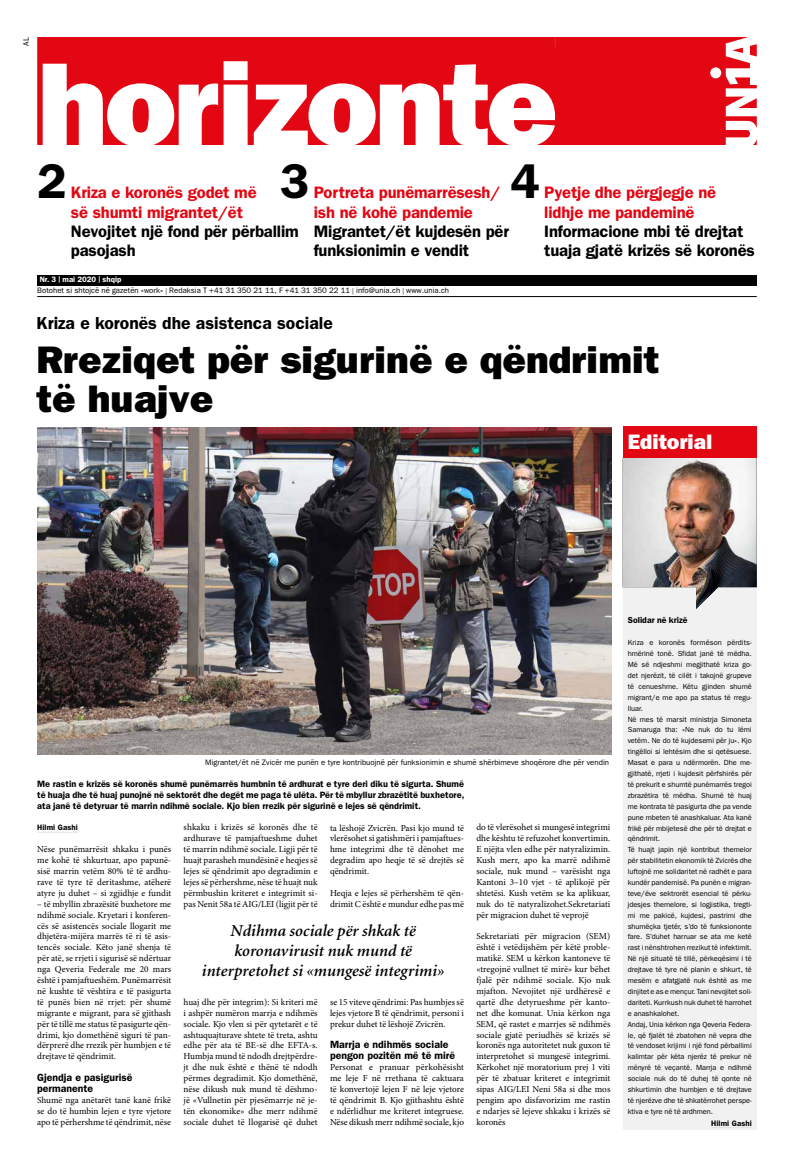
<style>
.page{position:relative;width:794px;height:1166px;background:#fff}
.page>*{position:absolute;margin:0;border:0;box-sizing:border-box;transform-origin:0 0}
.t1{font:49px "Franklin Gothic LT Pro Dm";color:#000}
.t2{font:800 38.5px/39.4px "Franklin Gothic LT Pro";color:#000}
.t3{font:800 21px "Franklin Gothic LT Pro";color:#fff}
.t4{font:17.5px "Franklin Gothic LT Pro Dm";color:#000}
.t5{font:16.62px/19.2px "Franklin Gothic LT Pro Dm";letter-spacing:-.01em;color:#000}
.t6{font:16.62px/19.2px "Franklin Gothic LT Pro Dm";letter-spacing:-.01em;color:#e30613}
.t7{font:italic 600 16.62px/19.9px "Minion";color:#000;text-align:center}
.t8{font:10.5px/10.5px "Franklin Gothic LT Pro Dm";color:#000}
.t9{font:9.19px/10.9px "Minion Pro";color:#000;text-align:justify}
.t10{font:9.19px/10.9px "Franklin Gothic LT Pro Dm";color:#000;text-align:justify}
.t11{font:8.75px "Franklin Gothic LT Pro Dm";color:#000}
.t12{font:7.88px "Franklin Gothic LT Pro";color:#000}
.t13{font:7.88px "Franklin Gothic LT Pro Dm";letter-spacing:.01em;color:#000}
.t14{font:7.88px "Franklin Gothic LT Pro Dm";color:#fff}
.t15{font:7.44px/10.9px "Franklin Gothic LT Pro";letter-spacing:-.005em;color:#000}
.s1{font-size:6.56px}
</style>
<div class="page">
<svg style="left:37px;top:37px;width:719px;height:107px;fill:#e30613"></svg>
<svg style="left:752px;top:139px;width:4px;height:5px"></svg>
<svg style="left:750px;top:44px;width:6px;height:12px"></svg>
<svg style="left:732px;top:48px;width:11px;height:5px"></svg>
<svg style="left:514px;top:98px;width:17px;height:10px"></svg>
<svg style="left:133px;top:98px;width:16px;height:35px"></svg>
<svg style="left:334px;top:98px;width:16px;height:35px"></svg>
<hr style="left:37px;top:296px;width:719px;height:1px;background:#000">
<div style="left:37px;top:275px;width:719px;height:11px;background:#000"></div>
<div style="left:623px;top:558px;width:133px;height:572px;background:#f1f1f1"></div>
<hr style="left:711px;top:1127px;width:41px;height:1px;background:#e3e3e3">
<hr style="left:37px;top:832px;width:41px;height:1px;background:#e3e3e3">
<img style="left:623px;top:458px;width:133px;height:151px">
<div style="left:622px;top:427px;width:134px;height:31px;background:#e30613"></div>
<img style="left:37px;top:427px;width:574px;height:327px">
<p class="t12" style="left:22px;top:46px;width:10px;rotate:-90deg">AL</p>
<h1 class="t1" style="left:280px;top:153px;width:31px">3</h1>
<h1 class="t1" style="left:37px;top:153px;width:31px">2</h1>
<h1 class="t1" style="left:510px;top:153px;width:31px">4</h1>
<h3 class="t6" style="left:314px;top:183px;width:188px">Portreta punëmarrësesh/ ish në kohë pandemie</h3>
<h3 class="t5" style="left:314px;top:222px;width:197px">Migrantet/ët kujdesën për funksionimin e vendit</h3>
<h3 class="t6" style="left:71px;top:183px;width:187px">Kriza e koronës godet më së shumti migrantet/ët</h3>
<h3 class="t5" style="left:71px;top:222px;width:229px">Nevojitet një fond për përballim pasojash</h3>
<h3 class="t6" style="left:544px;top:183px;width:173px">Pyetje dhe përgjegje në lidhje me pandeminë</h3>
<h3 class="t5" style="left:544px;top:222px;width:212px">Informacione mbi të drejtat tuaja gjatë krizës së koronës</h3>
<p class="t14" style="left:40px;top:275px;width:83px">Nr. 3 <span class="s1">|</span> mai 2020 <span class="s1">|</span> shqip</p>
<p class="t12" style="left:37px;top:286px;width:413px">Botohet si shtojcë në gazetën «work» <span class="s1">|</span> Redaksia T +41 31 350 21 11, F +41 31 350 22 11 <span class="s1">|</span> info@unia.ch <span class="s1">|</span> www.unia.ch</p>
<h3 class="t4" style="left:37px;top:313px;width:298px">Kriza e koronës dhe asistenca sociale</h3>
<h2 class="t2" style="left:37px;top:340px;width:624px">Rreziqet për sigurinë e qëndrimit të huajve</h2>
<h3 class="t3" style="left:627px;top:430px;width:86px">Editorial</h3>
<p class="t12" style="left:205px;top:758px;width:405px">Migrantet/ët në Zvicër me punën e tyre kontribuojnë për funksionimin e shumë shërbimeve shoqërore dhe për vendin</p>
<p class="t10" style="left:37px;top:778px;width:429px">Me rastin e krizës së koronës shumë punëmarrës humbnin të ardhurat e tyre deri diku të sigurta. Shumë të huaja dhe të huaj punojnë në sektorët dhe degët me paga të ulëta. Për të mbyllur zbrazëtitë buxhetore, ata janë të detyruar të marrin ndihmë sociale. Kjo bien rrezik për sigurinë e lejes së qëndrimit.</p>
<p class="t13" style="left:37px;top:823px;width:42px">Hilmi Gashi</p>
<p class="t9" style="left:37px;top:844px;width:135px">Nëse punëmarrësit shkaku i punës me kohë të shkurtuar, apo papunë&shy;sisë marrin vetëm 80% të të ardhu&shy;rave të tyre të deritashme, atëherë atyre ju duhet – si zgjidhje e fundit</p>
<p class="t9" style="left:37px;top:898px;width:135px">– të mbyllin zbrazësitë buxhetore me ndihmë sociale. Kryetari i konferen&shy;cës së asistencës sociale llogarit me dhjetëra-mijëra marrës të ri të asis&shy;tencës sociale. Këto janë shenja të për atë, se rrjeti i sigurisë së ndërtuar nga Qeveria Federale me 20 mars është i pamjaftueshëm. Punëmarrësit në kushte të vështira e të pasigurta të punës bien në rrjet: për shumë migrante e migrant, para së gjithash për të tillë me status të pasigurte qën&shy;drimi, kjo domethënë siguri të pan&shy;dërprerë dhe rrezik për humbjen e të drejtave të qëndrimit.</p>
<p class="t8" style="left:37px;top:1072px;width:97px">Gjendja e pasigurisë permanente</p>
<p class="t9" style="left:37px;top:1094px;width:135px">Shumë nga anëtarët tanë kanë frikë se do të humbin lejen e tyre vjetore apo të përhershme të qëndrimit, nëse</p>
<p class="t9" style="left:184px;top:822px;width:135px">shkaku i krizës së koronës dhe të ardhurave të pamjaftueshme duhet të marrin ndihmë sociale. Ligji për të huajt parasheh mundësinë e heqjes së lejes së qëndrimit apo degradimin e lejes së përhershme, nëse të huajt nuk përmbushin kriteret e integrimit si&shy;pas Nenit 58a të AIG/LEI (ligjit për të</p>
<p class="t9" style="left:330px;top:822px;width:135px">ta lëshojë Zvicrën. Pasi kjo mund të vlerësohet si gatishmëri i pamjaftues&shy;hme integrimi dhe të dënohet me degradim apo heqje të së drejtës së qëndrimit.</p>
<p class="t9" style="left:330px;top:887px;width:135px">Heqja e lejes së përhershëm të qën&shy;drimit C është e mundur edhe pas më</p>
<h3 class="t7" style="left:201px;top:921px;width:244px">Ndihma sociale për shkak të koronavirusit nuk mund të interpretohet si «mungesë integrimi»</h3>
<p class="t9" style="left:184px;top:996px;width:135px">huaj dhe për integrim): Si kriteri më i ashpër numëron marrja e ndihmës sociale. Kjo vlen si për qytetarët e të ashtuquajturave shtete të treta, ashtu edhe për ata të BE-së dhe EFTA-s.<br>Humbja mund të ndodh drejtpërdre&shy;jt dhe nuk është e thënë të ndodh përmes degradimit. Kjo domethënë, nëse dikush nuk mund të dëshmo&shy;jë «Vullnetin për pjesëmarrje në je&shy;tën ekonomike» dhe merr ndihmë sociale duhet të llogarisë që duhet</p>
<p class="t9" style="left:330px;top:996px;width:135px">se 15 viteve qëndrimi: Pas humbjes së lejes vjetore B të qëndrimit, personi i prekur duhet të lëshojë Zvicrën.</p>
<p class="t8" style="left:330px;top:1039px;width:127px">Marrja e ndihmës sociale pengon pozitën më të mirë</p>
<p class="t9" style="left:330px;top:1062px;width:135px">Personat e pranuar përkohësisht me leje F në rrethana të caktuara të konvertojë lejen F në leje vjetore të qëndrimit B. Kjo gjithashtu është e ndërlidhur me kriteret integruese.<br>Nëse dikush merr ndihmë sociale, kjo</p>
<p class="t9" style="left:476px;top:822px;width:135px">do të vlerësohet si mungesë integrimi dhe kështu të refuzohet konvertimin.<br>E njëjta vlen edhe për natyralizimin.<br>Kush merr, apo ka marrë ndihmë sociale, nuk mund – varësisht nga Kantoni 3–10 vjet - të aplikojë për shtetësi. Kush vetëm se ka aplikuar, nuk do të natyralizohet.Sekretariati për migracion duhet të veprojë</p>
<p class="t9" style="left:476px;top:931px;width:135px">Sekretariati për migracion (SEM) është i vetëdijshëm për këtë proble&shy;matikë. SEM u kërkon kantoneve të «tregojnë vullnet të mirë» kur bëhet fjalë për ndihmë sociale. Kjo nuk mjafton. Nevojitet një urdhëresë e qartë dhe detyrueshme për kanto&shy;net dhe komunat. Unia kërkon nga SEM, që rastet e marrjes së ndihmës sociale gjatë periudhës së krizës së koronës nga autoritetet nuk guxon të interpretohet si mungesë integrimi.<br>Kërkohet një moratorium prej 1 viti për të zbatuar kriteret e integrimit sipas AIG/LEI Neni 58a si dhe mos pengim apo disfavorizim me rastin e ndarjes së lejeve shkaku i krizës së koronës</p>
<p class="t11" style="left:628px;top:615px;width:61px">Solidar në krizë</p>
<p class="t15" style="left:628px;top:637px;width:126px">Kriza e koronës formëson përdits&shy;hmërinë tonë. Sfidat janë të mëdha.<br>Më së ndjeshmi megjithatë kriza go&shy;det njerëzit, të cilët i takojnë grupeve të cenueshme. Këtu gjinden shumë migrant/e me apo pa status të rregu&shy;lluar.<br>Në mes të marsit ministrja Simoneta Samaruga tha: «Ne nuk do tu lëmi vetëm. Ne do të kujdesemi për ju». Kjo tingëlloi si lehtësim dhe si qetësuese.<br>Masat e para u ndërmorën. Dhe me&shy;gjithatë, rrjeti i kujdesit përfshirës për të prekurit e shumtë punëmarrës tregoi zbrazëtira të mëdha. Shumë të huaj me kontrata të pasigurta dhe pa vende pune mbeten të anashkaluar. Ata kanë frikë për mbijetesë dhe për të drejtat e qëndrimit.<br>Të huajt japin një kontribut themelor për stabilitetin ekonomik të Zvicrës dhe luftojnë me solidaritet në radhët e para kundër pandemisë. Pa punën e migran&shy;teve/ëve sektrorët esencial të përku&shy;jdesjes themelore, si logjistika, tregti&shy;mi me pakicë, kujdesi, pastrimi dhe shumëçka tjetër, s’do të funksiononte fare. S’duhet harruar se ata me ketë rast i nënshtrohen rrezikut të infektimit.<br>Në një situatë të tillë, përkeqësimi i të drejtave të tyre në planin e shkurt, të mesëm e afatgjatë nuk është as me dinjitet e as e mençur. Tani nevojitet soli&shy;dariteti. Kurrkush nuk duhet të harrohet e anashkalohet.<br>Andaj, Unia kërkon nga Qeveria Federa&shy;le, që fjalët të zbatohen në vepra dhe të vendoset krijimi i një fond përballimi kalimtar për këta njerëz të prekur në mënyrë të veçantë. Marrja e ndihmë sociale nuk do të duhej të qonte në shkurtimin dhe humbjen e të drejtave të njerëzve dhe të shkatërrohet perspe&shy;ktiva e tyre në të ardhmen.</p>
<p class="t13" style="left:711px;top:1118px;width:42px">Hilmi Gashi</p>
</div>
